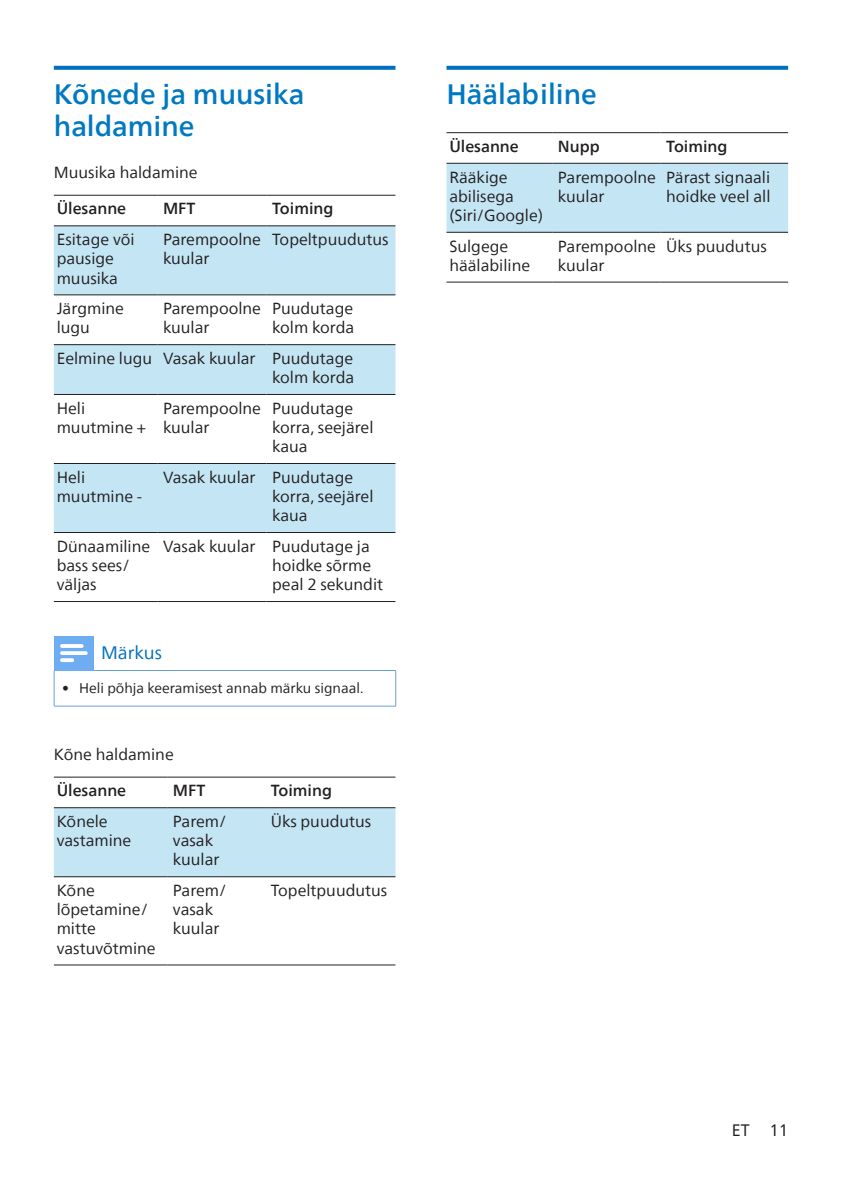
<style>
.page{position:relative;width:842px;height:1191px;background:#fff}
.page>*{position:absolute;margin:0;border:0;box-sizing:border-box;transform-origin:0 0}
.heading2{font:500 28px/32px "Neue Frutiger World";color:#0079c2}
.Body{font:18px "Neue Frutiger World";color:#0070bd}
.t1{font:16.4px "Neue Frutiger World";color:#231f20}
.Body_Text{font:16px/19.2px "Neue Frutiger World";color:#231f20}
.Body_Text-2{font:500 16px "Neue Frutiger World";color:#231f20}
.Body_Text__0{font:16px "Neue Frutiger World";color:#231f20}
.t2{font:14px "Neue Frutiger World";color:#231f20}
</style>
<div class="page">
<svg style="left:54px;top:66px;width:341px;height:4px"></svg>
<svg style="left:54px;top:226px;width:341px;height:306px;fill:#c4e5f4"></svg>
<svg style="left:54px;top:395px;width:341px;height:68px"></svg>
<hr style="left:54px;top:195px;width:103px;height:1px;background:#231f20">
<hr style="left:157px;top:195px;width:109px;height:1px;background:#231f20">
<hr style="left:266px;top:195px;width:129px;height:1px;background:#231f20">
<hr style="left:54px;top:225px;width:103px;height:1px;background:#231f20">
<hr style="left:157px;top:225px;width:109px;height:1px;background:#231f20">
<hr style="left:266px;top:225px;width:129px;height:1px;background:#231f20">
<hr style="left:54px;top:294px;width:103px;height:1px;background:#231f20">
<hr style="left:157px;top:294px;width:109px;height:1px;background:#231f20">
<hr style="left:266px;top:294px;width:129px;height:1px;background:#231f20">
<hr style="left:54px;top:344px;width:103px;height:1px;background:#231f20">
<hr style="left:157px;top:344px;width:109px;height:1px;background:#231f20">
<hr style="left:266px;top:344px;width:129px;height:1px;background:#231f20">
<hr style="left:54px;top:394px;width:103px;height:1px;background:#231f20">
<hr style="left:157px;top:394px;width:109px;height:1px;background:#231f20">
<hr style="left:266px;top:394px;width:129px;height:1px;background:#231f20">
<hr style="left:54px;top:463px;width:103px;height:1px;background:#231f20">
<hr style="left:157px;top:463px;width:109px;height:1px;background:#231f20">
<hr style="left:266px;top:463px;width:129px;height:1px;background:#231f20">
<hr style="left:54px;top:532px;width:103px;height:1px;background:#231f20">
<hr style="left:157px;top:532px;width:109px;height:1px;background:#231f20">
<hr style="left:266px;top:532px;width:129px;height:1px;background:#231f20">
<hr style="left:54px;top:601px;width:103px;height:1px;background:#231f20">
<hr style="left:157px;top:601px;width:109px;height:1px;background:#231f20">
<hr style="left:266px;top:601px;width:129px;height:1px;background:#231f20">
<hr style="left:395px;top:670px;width:1px;height:36px;background:#66a2d7">
<hr style="left:54px;top:670px;width:1px;height:36px;background:#66a2d7">
<hr style="left:54px;top:706px;width:39px;height:1px;background:#66a2d7">
<hr style="left:93px;top:706px;width:303px;height:1px;background:#66a2d7">
<hr style="left:93px;top:670px;width:303px;height:1px;background:#66a2d7">
<hr style="left:54px;top:670px;width:39px;height:1px;background:#66a2d7">
<div style="left:54px;top:636px;width:39px;height:34px;background:#6eadf2"></div>
<svg style="left:60px;top:644px;width:28px;height:18px"></svg>
<div style="left:54px;top:808px;width:341px;height:68px;background:#c4e5f4"></div>
<hr style="left:54px;top:776px;width:113px;height:1px;background:#231f20">
<hr style="left:167px;top:776px;width:98px;height:1px;background:#231f20">
<hr style="left:265px;top:776px;width:130px;height:1px;background:#231f20">
<hr style="left:54px;top:807px;width:113px;height:1px;background:#231f20">
<hr style="left:167px;top:807px;width:98px;height:1px;background:#231f20">
<hr style="left:265px;top:807px;width:130px;height:1px;background:#231f20">
<hr style="left:54px;top:876px;width:113px;height:1px;background:#231f20">
<hr style="left:167px;top:876px;width:98px;height:1px;background:#231f20">
<hr style="left:265px;top:876px;width:130px;height:1px;background:#231f20">
<hr style="left:54px;top:964px;width:113px;height:1px;background:#231f20">
<hr style="left:167px;top:964px;width:98px;height:1px;background:#231f20">
<hr style="left:265px;top:964px;width:130px;height:1px;background:#231f20">
<svg style="left:446px;top:66px;width:342px;height:4px"></svg>
<div style="left:446px;top:164px;width:342px;height:68px;background:#c4e5f4"></div>
<hr style="left:446px;top:132px;width:106px;height:1px;background:#231f20">
<hr style="left:552px;top:132px;width:108px;height:1px;background:#231f20">
<hr style="left:660px;top:132px;width:128px;height:1px;background:#231f20">
<hr style="left:446px;top:163px;width:106px;height:1px;background:#231f20">
<hr style="left:552px;top:163px;width:108px;height:1px;background:#231f20">
<hr style="left:660px;top:163px;width:128px;height:1px;background:#231f20">
<hr style="left:446px;top:232px;width:106px;height:1px;background:#231f20">
<hr style="left:552px;top:232px;width:108px;height:1px;background:#231f20">
<hr style="left:660px;top:232px;width:128px;height:1px;background:#231f20">
<hr style="left:446px;top:282px;width:106px;height:1px;background:#231f20">
<hr style="left:552px;top:282px;width:108px;height:1px;background:#231f20">
<hr style="left:660px;top:282px;width:128px;height:1px;background:#231f20">
<p class="heading2" style="left:54px;top:78px;width:252px">Kõnede ja muusika haldamine</p>
<p class="Body_Text__0" style="left:54px;top:160px;width:145px">Muusika haldamine</p>
<p class="Body_Text-2" style="left:57px;top:195px;width:71px">Ülesanne</p>
<p class="Body_Text-2" style="left:163px;top:195px;width:34px">MFT</p>
<p class="Body_Text-2" style="left:272px;top:195px;width:63px">Toiming</p>
<p class="Body_Text" style="left:57px;top:230px;width:79px">Esitage või pausige muusika</p>
<p class="Body_Text" style="left:163px;top:230px;width:100px">Parempoolne kuular</p>
<p class="Body_Text" style="left:272px;top:230px;width:118px">Topeltpuudutus</p>
<p class="Body_Text" style="left:57px;top:299px;width:69px">Järgmine lugu</p>
<p class="Body_Text" style="left:163px;top:299px;width:100px">Parempoolne kuular</p>
<p class="Body_Text" style="left:272px;top:299px;width:84px">Puudutage kolm korda</p>
<p class="Body_Text" style="left:57px;top:349px;width:97px">Eelmine lugu</p>
<p class="Body_Text" style="left:163px;top:349px;width:94px">Vasak kuular</p>
<p class="Body_Text" style="left:272px;top:349px;width:84px">Puudutage kolm korda</p>
<p class="Body_Text" style="left:57px;top:399px;width:91px">Heli muutmine +</p>
<p class="Body_Text" style="left:163px;top:399px;width:100px">Parempoolne kuular</p>
<p class="Body_Text" style="left:272px;top:399px;width:103px">Puudutage korra, seejärel kaua</p>
<p class="Body_Text" style="left:57px;top:468px;width:87px">Heli muutmine -</p>
<p class="Body_Text" style="left:163px;top:468px;width:94px">Vasak kuular</p>
<p class="Body_Text" style="left:272px;top:468px;width:103px">Puudutage korra, seejärel kaua</p>
<p class="Body_Text" style="left:57px;top:537px;width:95px">Dünaamiline bass sees/ väljas</p>
<p class="Body_Text" style="left:163px;top:537px;width:94px">Vasak kuular</p>
<p class="Body_Text" style="left:272px;top:537px;width:112px">Puudutage ja hoidke sõrme peal 2 sekundit</p>
<p class="Body" style="left:101px;top:639px;width:62px">Märkus</p>
<p class="t2" style="left:62px;top:677px;width:303px">• Heli põhja keeramisest annab märku signaal.</p>
<p class="Body_Text__0" style="left:54px;top:741px;width:121px">Kõne haldamine</p>
<p class="Body_Text-2" style="left:57px;top:777px;width:71px">Ülesanne</p>
<p class="Body_Text-2" style="left:173px;top:777px;width:34px">MFT</p>
<p class="Body_Text-2" style="left:271px;top:777px;width:63px">Toiming</p>
<p class="Body_Text" style="left:57px;top:812px;width:76px">Kõnele vastamine</p>
<p class="Body_Text" style="left:173px;top:812px;width:55px">Parem/ vasak kuular</p>
<p class="Body_Text" style="left:271px;top:812px;width:102px">Üks puudutus</p>
<p class="Body_Text" style="left:57px;top:881px;width:101px">Kõne lõpetamine/ mitte vastuvõtmine</p>
<p class="Body_Text" style="left:173px;top:881px;width:55px">Parem/ vasak kuular</p>
<p class="Body_Text" style="left:271px;top:881px;width:118px">Topeltpuudutus</p>
<p class="heading2" style="left:446px;top:78px;width:152px">Häälabiline</p>
<p class="Body_Text-2" style="left:449px;top:133px;width:71px">Ülesanne</p>
<p class="Body_Text-2" style="left:558px;top:133px;width:43px">Nupp</p>
<p class="Body_Text-2" style="left:666px;top:133px;width:63px">Toiming</p>
<p class="Body_Text" style="left:449px;top:168px;width:95px">Rääkige abilisega (Siri/Google)</p>
<p class="Body_Text" style="left:558px;top:168px;width:100px">Parempoolne kuular</p>
<p class="Body_Text" style="left:666px;top:168px;width:106px">Pärast signaali hoidke veel all</p>
<p class="Body_Text" style="left:449px;top:237px;width:82px">Sulgege häälabiline</p>
<p class="Body_Text" style="left:558px;top:237px;width:100px">Parempoolne kuular</p>
<p class="Body_Text" style="left:666px;top:237px;width:102px">Üks puudutus</p>
<p class="t1" style="left:732px;top:1117px;width:58px">ET 11</p>
</div>
